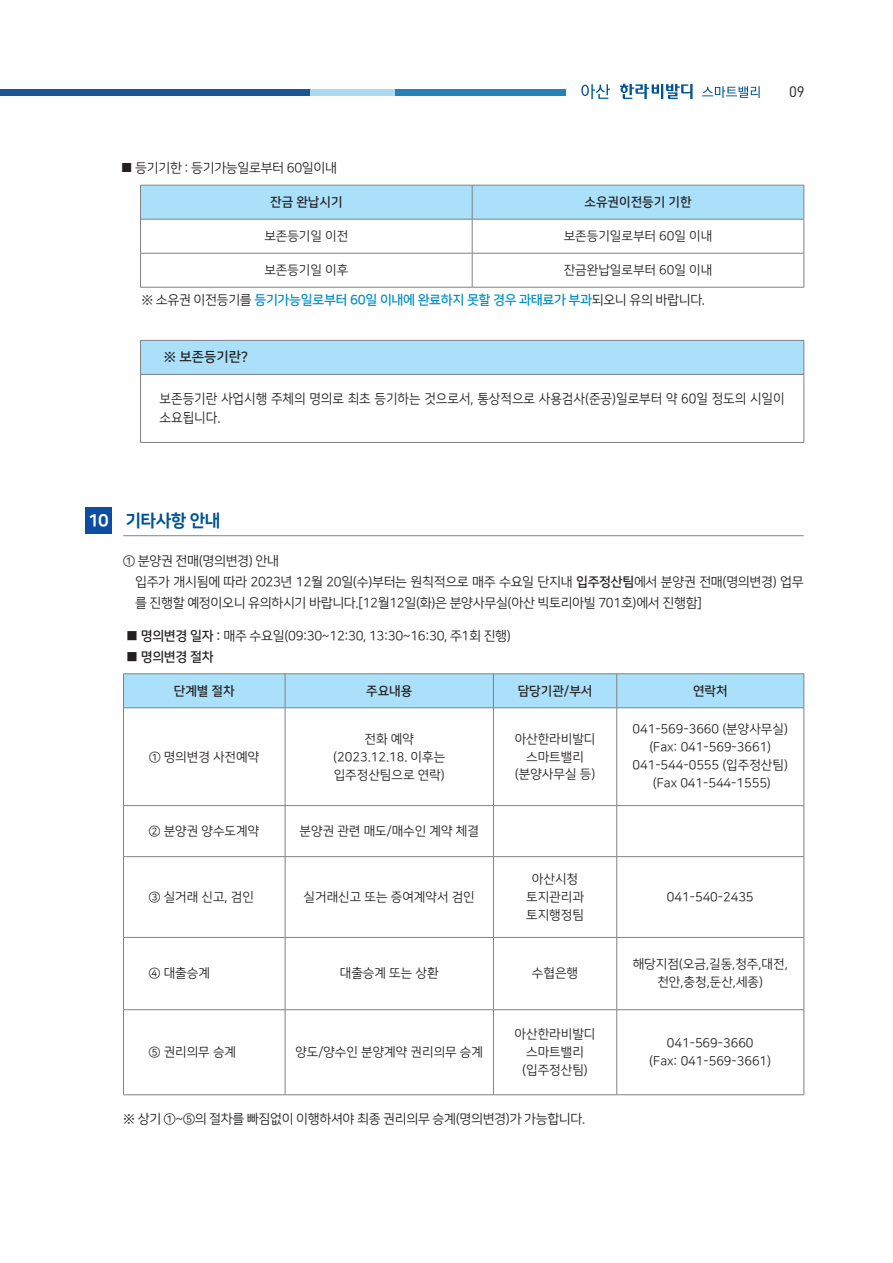
<style>
.page{position:relative;width:893px;height:1263px;background:#fff}
.page>*{position:absolute;margin:0;border:0;box-sizing:border-box;transform-origin:0 0}
.t1{font:17.1px "Nanum Square EB";letter-spacing:-.025em;color:#005495}
.t2{font:15px "DIN";color:#231f20}
.t3{font:13.5px/19.5px "Nanum Square OTFR";color:#231f20;scale:.94 1}
.t4{font:13.5px "Nanum Square OTFB";color:#231f20}
.t5{font:13.05px/21px "Nanum Square R";letter-spacing:-.025em;color:#231f20}
.t6{font:13.05px "Nanum Square B";letter-spacing:-.025em;color:#008ec4}
.t7{font:13.05px "Nanum Square B";letter-spacing:-.025em;color:#231f20}
.t8{font:12.75px/18px "Nanum Square OTFR";color:#231f20;text-align:center}
.t9{font:12.75px "Nanum Square OTFB";color:#231f20}
.s1{font-family:"Nanum Square R";color:#231f20}
.s2{color:#fff}
.s3{font-family:"Nanum Square B"}
</style>
<div class="page">
<svg style="left:620px;top:84px;width:73px;height:15px"></svg>
<svg style="left:581px;top:84px;width:29px;height:15px"></svg>
<svg style="left:702px;top:86px;width:58px;height:12px"></svg>
<div style="left:0;top:89px;width:330px;height:7px;background:#1a5693"></div>
<div style="left:310px;top:89px;width:128px;height:7px;background:#a9daf0"></div>
<div style="left:395px;top:89px;width:171px;height:7px;background:#2383b7"></div>
<div style="left:141px;top:186px;width:663px;height:33px;background:#aae0f9"></div>
<hr style="left:140px;top:185px;width:332px;height:1px;background:#808285">
<hr style="left:140px;top:185px;width:1px;height:34px;background:#808285">
<hr style="left:472px;top:185px;width:332px;height:1px;background:#808285">
<hr style="left:472px;top:185px;width:1px;height:34px;background:#808285">
<hr style="left:804px;top:185px;width:1px;height:34px;background:#808285">
<hr style="left:140px;top:219px;width:332px;height:1px;background:#808285">
<hr style="left:140px;top:219px;width:1px;height:34px;background:#808285">
<hr style="left:472px;top:219px;width:332px;height:1px;background:#808285">
<hr style="left:472px;top:219px;width:1px;height:34px;background:#808285">
<hr style="left:804px;top:219px;width:1px;height:34px;background:#808285">
<hr style="left:140px;top:253px;width:332px;height:1px;background:#808285">
<hr style="left:140px;top:253px;width:1px;height:34px;background:#808285">
<hr style="left:472px;top:253px;width:332px;height:1px;background:#808285">
<hr style="left:472px;top:253px;width:1px;height:34px;background:#808285">
<hr style="left:804px;top:253px;width:1px;height:34px;background:#808285">
<hr style="left:140px;top:287px;width:332px;height:1px;background:#808285">
<hr style="left:472px;top:287px;width:332px;height:1px;background:#808285">
<div style="left:141px;top:340px;width:663px;height:34px;background:#aae0f9"></div>
<hr style="left:140px;top:340px;width:664px;height:1px;background:#808285">
<hr style="left:140px;top:341px;width:1px;height:33px;background:#808285">
<hr style="left:804px;top:341px;width:1px;height:33px;background:#808285">
<hr style="left:140px;top:374px;width:664px;height:1px;background:#808285">
<hr style="left:140px;top:375px;width:1px;height:67px;background:#808285">
<hr style="left:804px;top:375px;width:1px;height:67px;background:#808285">
<hr style="left:140px;top:442px;width:664px;height:1px;background:#808285">
<div style="left:85px;top:508px;width:26px;height:26px;background:#0d4da1"></div>
<hr style="left:123px;top:535px;width:681px;height:1px;background:#808285">
<div style="left:124px;top:674px;width:680px;height:33px;background:#aae0f9"></div>
<hr style="left:123px;top:673px;width:162px;height:1px;background:#808285">
<hr style="left:123px;top:674px;width:1px;height:34px;background:#808285">
<hr style="left:285px;top:673px;width:208px;height:1px;background:#808285">
<hr style="left:285px;top:674px;width:1px;height:34px;background:#808285">
<hr style="left:493px;top:673px;width:124px;height:1px;background:#808285">
<hr style="left:493px;top:674px;width:1px;height:34px;background:#808285">
<hr style="left:617px;top:673px;width:187px;height:1px;background:#808285">
<hr style="left:616px;top:674px;width:1px;height:34px;background:#808285">
<hr style="left:804px;top:674px;width:1px;height:34px;background:#808285">
<hr style="left:123px;top:707px;width:162px;height:1px;background:#808285">
<hr style="left:123px;top:708px;width:1px;height:97px;background:#808285">
<hr style="left:285px;top:707px;width:208px;height:1px;background:#808285">
<hr style="left:285px;top:708px;width:1px;height:97px;background:#808285">
<hr style="left:493px;top:707px;width:124px;height:1px;background:#808285">
<hr style="left:493px;top:708px;width:1px;height:97px;background:#808285">
<hr style="left:617px;top:707px;width:187px;height:1px;background:#808285">
<hr style="left:616px;top:708px;width:1px;height:97px;background:#808285">
<hr style="left:804px;top:708px;width:1px;height:97px;background:#808285">
<hr style="left:123px;top:805px;width:162px;height:1px;background:#808285">
<hr style="left:123px;top:806px;width:1px;height:50px;background:#808285">
<hr style="left:285px;top:805px;width:208px;height:1px;background:#808285">
<hr style="left:285px;top:806px;width:1px;height:50px;background:#808285">
<hr style="left:493px;top:805px;width:124px;height:1px;background:#808285">
<hr style="left:493px;top:806px;width:1px;height:50px;background:#808285">
<hr style="left:617px;top:805px;width:187px;height:1px;background:#808285">
<hr style="left:616px;top:806px;width:1px;height:50px;background:#808285">
<hr style="left:804px;top:806px;width:1px;height:50px;background:#808285">
<hr style="left:123px;top:856px;width:162px;height:1px;background:#808285">
<hr style="left:123px;top:857px;width:1px;height:80px;background:#808285">
<hr style="left:285px;top:856px;width:208px;height:1px;background:#808285">
<hr style="left:285px;top:857px;width:1px;height:80px;background:#808285">
<hr style="left:493px;top:856px;width:124px;height:1px;background:#808285">
<hr style="left:493px;top:857px;width:1px;height:80px;background:#808285">
<hr style="left:617px;top:856px;width:187px;height:1px;background:#808285">
<hr style="left:616px;top:857px;width:1px;height:80px;background:#808285">
<hr style="left:804px;top:857px;width:1px;height:80px;background:#808285">
<hr style="left:123px;top:937px;width:162px;height:1px;background:#808285">
<hr style="left:123px;top:938px;width:1px;height:71px;background:#808285">
<hr style="left:285px;top:937px;width:208px;height:1px;background:#808285">
<hr style="left:285px;top:938px;width:1px;height:71px;background:#808285">
<hr style="left:493px;top:937px;width:124px;height:1px;background:#808285">
<hr style="left:493px;top:938px;width:1px;height:71px;background:#808285">
<hr style="left:617px;top:937px;width:187px;height:1px;background:#808285">
<hr style="left:616px;top:938px;width:1px;height:71px;background:#808285">
<hr style="left:804px;top:938px;width:1px;height:71px;background:#808285">
<hr style="left:123px;top:1009px;width:162px;height:1px;background:#808285">
<hr style="left:123px;top:1010px;width:1px;height:84px;background:#808285">
<hr style="left:285px;top:1009px;width:208px;height:1px;background:#808285">
<hr style="left:285px;top:1010px;width:1px;height:84px;background:#808285">
<hr style="left:493px;top:1009px;width:124px;height:1px;background:#808285">
<hr style="left:493px;top:1010px;width:1px;height:84px;background:#808285">
<hr style="left:617px;top:1009px;width:187px;height:1px;background:#808285">
<hr style="left:616px;top:1010px;width:1px;height:84px;background:#808285">
<hr style="left:804px;top:1010px;width:1px;height:84px;background:#808285">
<hr style="left:123px;top:1094px;width:162px;height:1px;background:#808285">
<hr style="left:285px;top:1094px;width:208px;height:1px;background:#808285">
<hr style="left:493px;top:1094px;width:124px;height:1px;background:#808285">
<hr style="left:617px;top:1094px;width:187px;height:1px;background:#808285">
<p class="t5" style="left:121px;top:158px;width:218px">■ 등기기한 : 등기가능일로부터 60일이내</p>
<p class="t9" style="left:270px;top:195px;width:74px">잔금 완납시기</p>
<p class="t9" style="left:584px;top:195px;width:109px">소유권이전등기 기한</p>
<p class="t8" style="left:264px;top:227px;width:86px">보존등기일 이전</p>
<p class="t8" style="left:564px;top:227px;width:150px">보존등기일로부터 60일 이내</p>
<p class="t8" style="left:264px;top:261px;width:86px">보존등기일 이후</p>
<p class="t8" style="left:564px;top:261px;width:150px">잔금완납일로부터 60일 이내</p>
<p class="t6" style="left:141px;top:293px;width:565px"><span class="s1">※ 소유권 이전등기를</span> 등기가능일로부터 60일 이내에 완료하지 못할 경우 과태료가 부과<span class="s1">되오니 유의 바랍니다.</span></p>
<p class="t2" style="left:789px;top:82px;width:17px">09</p>
<p class="t4" style="left:164px;top:350px;width:86px">※ 보존등기란?</p>
<p class="t3" style="left:160px;top:389px;width:666px">보존등기란 사업시행 주체의 명의로 최초 등기하는 것으로서, 통상적으로 사용검사(준공)일로부터 약 60일 정도의 시일이 소요됩니다.</p>
<h1 class="t1" style="left:88px;top:511px;width:134px"><span class="s2">10</span> 기타사항 안내</h1>
<p class="t5" style="left:135px;top:551px;width:670px;text-indent:-12px">① 분양권 전매(명의변경) 안내<br>입주가 개시됨에 따라 2023년 12월 20일(수)부터는 원칙적으로 매주 수요일 단지내 <span class="s3">입주정산팀</span>에서 분양권 전매(명의변경) 업무 를 진행할 예정이오니 유의하시기 바랍니다.[12월12일(화)은 분양사무실(아산 빅토리아빌 701호)에서 진행함]</p>
<p class="t5" style="left:126px;top:626px;width:386px"><span class="s3">■ 명의변경 일자 :</span> 매주 수요일(09:30~12:30, 13:30~16:30, 주1회 진행)</p>
<p class="t7" style="left:126px;top:650px;width:89px">■ 명의변경 절차</p>
<p class="t9" style="left:174px;top:684px;width:62px">단계별 절차</p>
<p class="t9" style="left:366px;top:684px;width:48px">주요내용</p>
<p class="t9" style="left:518px;top:684px;width:76px">담당기관/부서</p>
<p class="t9" style="left:693px;top:684px;width:36px">연락처</p>
<p class="t8" style="left:149px;top:748px;width:112px">① 명의변경 사전예약</p>
<p class="t8" style="left:333px;top:730px;width:114px">전화 예약 (2023.12.18. 이후는 입주정산팀으로 연락)</p>
<p class="t8" style="left:515px;top:730px;width:82px">아산한라비발디 스마트밸리 (분양사무실 등)</p>
<p class="t8" style="left:633px;top:721px;width:157px">041-569-3660 (분양사무실) (Fax: 041-569-3661)<br>041-544-0555 (입주정산팀) (Fax 041-544-1555)</p>
<p class="t8" style="left:149px;top:822px;width:112px">② 분양권 양수도계약</p>
<p class="t8" style="left:300px;top:822px;width:181px">분양권 관련 매도/매수인 계약 체결</p>
<p class="t8" style="left:149px;top:888px;width:107px">③ 실거래 신고, 검인</p>
<p class="t8" style="left:304px;top:888px;width:173px">실거래신고 또는 증여계약서 검인</p>
<p class="t8" style="left:526px;top:870px;width:59px">아산시청 토지관리과 토지행정팀</p>
<p class="t8" style="left:667px;top:888px;width:88px">041-540-2435</p>
<p class="t8" style="left:149px;top:965px;width:62px">④ 대출승계</p>
<p class="t8" style="left:340px;top:965px;width:100px">대출승계 또는 상환</p>
<p class="t8" style="left:532px;top:965px;width:48px">수협은행</p>
<p class="t8" style="left:633px;top:956px;width:156px">해당지점(오금,길동,청주,대전, 천안,충청,둔산,세종)</p>
<p class="t8" style="left:149px;top:1043px;width:89px">⑤ 권리의무 승계</p>
<p class="t8" style="left:295px;top:1043px;width:189px">양도/양수인 분양계약 권리의무 승계</p>
<p class="t8" style="left:515px;top:1025px;width:82px">아산한라비발디 스마트밸리 (입주정산팀)</p>
<p class="t8" style="left:649px;top:1034px;width:123px">041-569-3660<br>(Fax: 041-569-3661)</p>
<p class="t5" style="left:123px;top:1109px;width:464px">※ 상기 ①~⑤의 절차를 빠짐없이 이행하셔야 최종 권리의무 승계(명의변경)가 가능합니다.</p>
</div>
